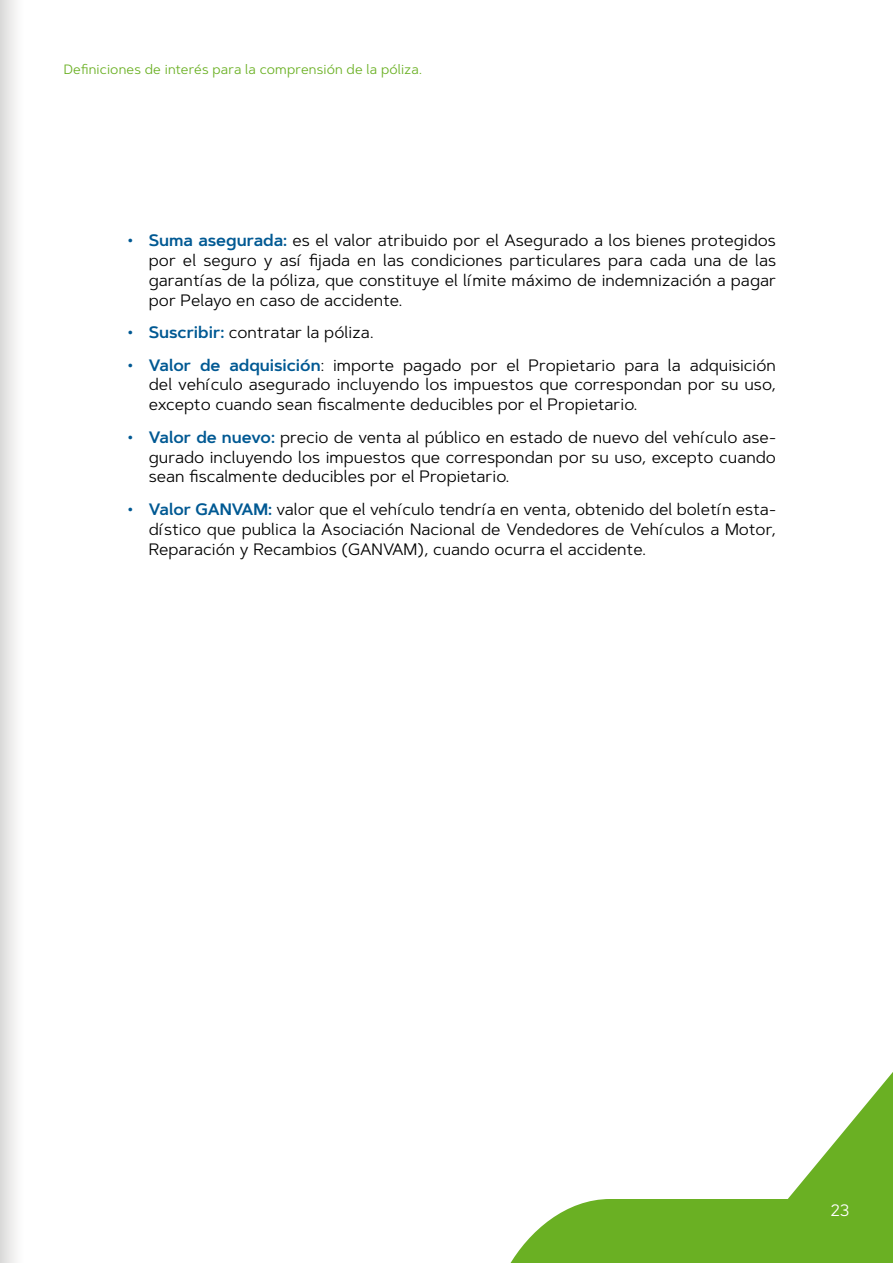
<style>
.page{position:relative;width:893px;height:1263px;background:#fff}
.page>*{position:absolute;margin:0;border:0;box-sizing:border-box;transform-origin:0 0}
.t1{font:16.5px/19.8px "Artegra Sans";color:#000;text-align:justify}
.t2{font:16.5px "Artegra Sans";color:#fff}
.Encabezado_Interior_der_Maqueta{font:13.5px "Artegra Sans";letter-spacing:.01em;color:#6ab023}
.s1{color:#005993}
.s2{font-weight:600;color:#005993}
</style>
<div class="page">
<svg style="left:510px;top:1072px;width:383px;height:191px"></svg>
<div style="left:0;top:0;width:40px;height:1263px;background:linear-gradient(to right,#e3e2e2,#fff)"></div>
<p class="Encabezado_Interior_der_Maqueta" style="left:64px;top:60px;width:360px">Definiciones de interés para la comprensión de la póliza.</p>
<p class="t1" style="left:149px;top:230px;width:629px;text-indent:-21px"><span class="s1">•</span> <span class="s2">Suma asegurada:</span> es el valor atribuido por el Asegurado a los bienes protegidos por el seguro y así fijada en las condiciones particulares para cada una de las garantías de la póliza, que constituye el límite máximo de indemnización a pagar por Pelayo en caso de accidente.</p>
<p class="t1" style="left:128px;top:322px;width:247px"><span class="s1">•</span> <span class="s2">Suscribir:</span> contratar la póliza.</p>
<p class="t1" style="left:149px;top:355px;width:629px;text-indent:-21px"><span class="s1">•</span> <span class="s2">Valor de adquisición</span>: importe pagado por el Propietario para la adquisición del vehículo asegurado incluyendo los impuestos que correspondan por su uso, excepto cuando sean fiscalmente deducibles por el Propietario.</p>
<p class="t1" style="left:149px;top:427px;width:629px;text-indent:-21px"><span class="s1">•</span> <span class="s2">Valor de nuevo:</span> precio de venta al público en estado de nuevo del vehículo ase&shy;gurado incluyendo los impuestos que correspondan por su uso, excepto cuando sean fiscalmente deducibles por el Propietario.</p>
<p class="t1" style="left:149px;top:499px;width:629px;text-indent:-21px"><span class="s1">•</span> <span class="s2">Valor GANVAM:</span> valor que el vehículo tendría en venta, obtenido del boletín esta&shy;dístico que publica la Asociación Nacional de Vendedores de Vehículos a Motor, Reparación y Recambios (GANVAM), cuando ocurra el accidente.</p>
<p class="t2" style="left:831px;top:1198px;width:20px">23</p>
</div>
